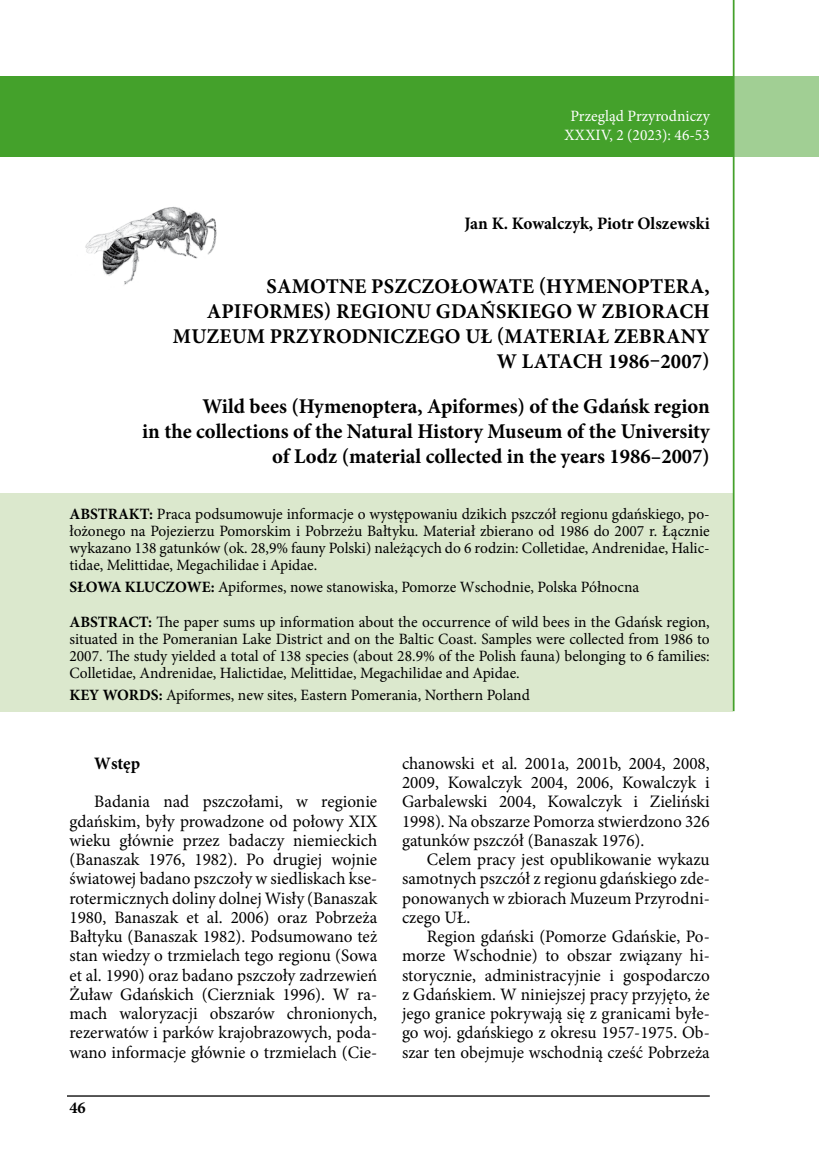
<style>
.page{position:relative;width:819px;height:1166px;background:#fff}
.page>*{position:absolute;margin:0;border:0;box-sizing:border-box;transform-origin:0 0}
.t1{font:700 21px/25.2px "Minion Pro";letter-spacing:.005em;color:#000;text-align:right}
.t2{font:17.5px/19.2px "Minion Pro";color:#000;text-align:justify}
.t3{font:700 17.5px "Minion Pro";color:#000}
.t4{font:700 16.62px "Minion Pro";color:#000}
.t5{font:15.75px/17.2px "Minion Pro";color:#000;text-align:justify}
.t6{font:15.75px/18.9px "Minion Pro";color:#fff;text-align:center}
.s1{font-weight:700}
</style>
<div class="page">
<hr style="left:67px;top:1095px;width:642px;height:1px;background:#000">
<img style="left:85px;top:206px;width:132px;height:79px">
<div style="left:0;top:493px;width:732px;height:218px;background:#dbe8cd"></div>
<div style="left:0;top:77px;width:819px;height:80px;background:#44a12b"></div>
<div style="left:733px;top:0;width:86px;height:1166px;background:#fff"></div>
<hr style="left:732px;top:0;width:2px;height:711px;background:#44a12b">
<p class="t6" style="left:564px;top:106px;width:147px">Przegląd Przyrodniczy<br>XXXIV, 2 (2023): 46-53</p>
<p class="t3" style="left:464px;top:211px;width:247px">Jan K. Kowalczyk, Piotr Olszewski</p>
<p class="t1" style="left:173px;top:273px;width:538px">SAMOTNE PSZCZOŁOWATE (HYMENOPTERA, APIFORMES) REGIONU GDAŃSKIEGO W ZBIORACH MUZEUM PRZYRODNICZEGO UŁ (MATERIAŁ ZEBRANY W LATACH 1986–2007)</p>
<p class="t1" style="left:142px;top:393px;width:569px">Wild bees (Hymenoptera, Apiformes) of the Gdańsk region<br>in the collections of the Natural History Museum of the University of Lodz (material collected in the years 1986–2007)</p>
<p class="t5" style="left:69px;top:505px;width:641px"><span class="s1">ABSTRAKT:</span> Praca podsumowuje informacje o występowaniu dzikich pszczół regionu gdańskiego, po&shy;łożonego na Pojezierzu Pomorskim i Pobrzeżu Bałtyku. Materiał zbierano od 1986 do 2007 r. Łącznie wykazano 138 gatunków (ok. 28,9% fauny Polski) należących do 6 rodzin: Colletidae, Andrenidae, Halic&shy;tidae, Melittidae, Megachilidae i Apidae.</p>
<p class="t5" style="left:69px;top:570px;width:641px;line-height:34.3px"><span class="s1">SŁOWA KLUCZOWE:</span> Apiformes, nowe stanowiska, Pomorze Wschodnie, Polska Północna<br><span class="s1">ABSTRACT:</span> The paper sums up information about the occurrence of wild bees in the Gdańsk region,</p>
<p class="t5" style="left:69px;top:630px;width:641px">situated in the Pomeranian Lake District and on the Baltic Coast. Samples were collected from 1986 to 2007. The study yielded a total of 138 species (about 28.9% of the Polish fauna) belonging to 6 families:<br>Colletidae, Andrenidae, Halictidae, Melittidae, Megachilidae and Apidae.</p>
<p class="t5" style="left:69px;top:687px;width:462px"><span class="s1">KEY WORDS:</span> Apiformes, new sites, Eastern Pomerania, Northern Poland</p>
<p class="t3" style="left:94px;top:751px;width:47px">Wstęp</p>
<p class="t2" style="left:69px;top:792px;width:309px;text-indent:25px">Badania nad pszczołami, w regionie gdańskim, były prowadzone od połowy XIX wieku głównie przez badaczy niemieckich (Banaszak 1976, 1982). Po drugiej wojnie światowej badano pszczoły w siedliskach kse&shy;rotermicznych doliny dolnej Wisły (Banaszak 1980, Banaszak et al. 2006) oraz Pobrzeża Bałtyku (Banaszak 1982). Podsumowano też stan wiedzy o trzmielach tego regionu (Sowa et al. 1990) oraz badano pszczoły zadrzewień Żuław Gdańskich (Cierzniak 1996). W ra&shy;mach waloryzacji obszarów chronionych, rezerwatów i parków krajobrazowych, poda&shy;wano informacje głównie o trzmielach (Cie-</p>
<p class="t4" style="left:69px;top:1096px;width:18px">46</p>
<p class="t2" style="left:402px;top:754px;width:309px">chanowski et al. 2001a, 2001b, 2004, 2008, 2009, Kowalczyk 2004, 2006, Kowalczyk i Garbalewski 2004, Kowalczyk i Zieliński 1998). Na obszarze Pomorza stwierdzono 326 gatunków pszczół (Banaszak 1976).</p>
<p class="t2" style="left:402px;top:850px;width:309px;text-indent:25px">Celem pracy jest opublikowanie wykazu samotnych pszczół z regionu gdańskiego zde&shy;ponowanych w zbiorach Muzeum Przyrodni&shy;czego UŁ.</p>
<p class="t2" style="left:402px;top:927px;width:309px;text-indent:25px">Region gdański (Pomorze Gdańskie, Po&shy;morze Wschodnie) to obszar związany hi&shy;storycznie, administracyjnie i gospodarczo z Gdańskiem. W niniejszej pracy przyjęto, że jego granice pokrywają się z granicami byłe&shy;go woj. gdańskiego z okresu 1957-1975. Ob&shy;szar ten obejmuje wschodnią cześć Pobrzeża</p>
</div>
